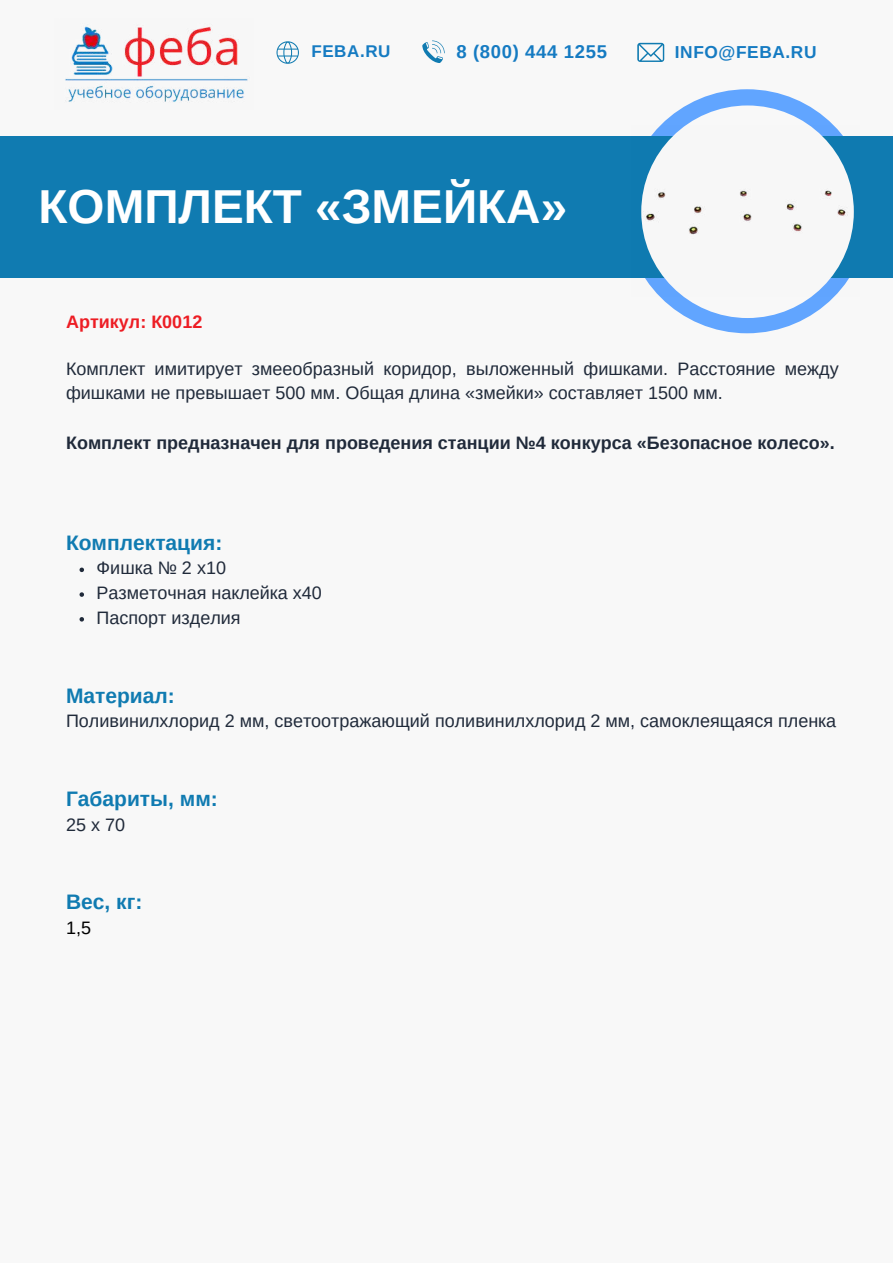
<style>
.page{position:relative;width:893px;height:1264px;background:#fff}
.page>*{position:absolute;margin:0;border:0;box-sizing:border-box;transform-origin:0 0}
.t1{font:700 47.55px "Arimo";color:#fff}
.t2{font:700 21px "Arimo";color:#107bb1}
.t3{font:700 18.45px "Arimo";letter-spacing:.035em;color:#157bc2}
.t4{font:18px/24.8px "Arimo";color:#202a3a}
.t5{font:700 18px "Arimo";color:#202a3a}
.t6{font:700 18px "Arimo";color:#ed1d24}
.t7{font:18px "Arimo";color:#000}
.t8{font:700 17.25px "Arimo";letter-spacing:.035em;color:#157bc2}
.t9{font:700 16.95px "Arimo";letter-spacing:.035em;color:#157bc2}
</style>
<div class="page">
<div style="left:0;top:0;width:892px;height:1262px;background:#f8f8f8"></div>
<div style="left:625px;top:89px;width:244px;height:244px;background:#61a5ff;border-radius:50%"></div>
<div style="left:0;top:136px;width:892px;height:142px;background:#107bb1"></div>
<div style="left:641px;top:105px;width:212px;height:213px;background:#f8f8f8;border-radius:50%"></div>
<img style="left:65px;top:26px;width:183px;height:76px">
<svg style="left:422px;top:41px;width:22px;height:22px"></svg>
<svg style="left:637px;top:43px;width:27px;height:19px"></svg>
<svg style="left:276px;top:41px;width:23px;height:23px"></svg>
<img style="left:641px;top:126px;width:213px;height:170px">
<svg style="left:79px;top:567px;width:5px;height:5px"></svg>
<svg style="left:79px;top:592px;width:5px;height:5px"></svg>
<svg style="left:79px;top:617px;width:5px;height:4px"></svg>
<p class="t9" style="left:311px;top:39px;width:81px">FEBA.RU</p>
<p class="t3" style="left:456px;top:39px;width:152px">8 (800) 444 1255</p>
<p class="t8" style="left:674px;top:40px;width:143px">INFO@FEBA.RU</p>
<h1 class="t1" style="left:39px;top:173px;width:530px">КОМПЛЕКТ «ЗМЕЙКА»</h1>
<p class="t6" style="left:66px;top:309px;width:138px">Артикул: К0012</p>
<p class="t4" style="left:66px;top:356px;width:774px">Комплект имитирует змееобразный коридор, выложенный фишками. Расстояние между фишками не превышает 500 мм. Общая длина «змейки» составляет 1500 мм.</p>
<p class="t5" style="left:66px;top:430px;width:770px">Комплект предназначен для проведения станции №4 конкурса «Безопасное колесо».</p>
<p class="t2" style="left:66px;top:528px;width:158px">Комплектация:</p>
<p class="t4" style="left:97px;top:556px;width:227px">Фишка № 2 х10<br>Разметочная наклейка х40<br>Паспорт изделия</p>
<p class="t2" style="left:66px;top:681px;width:110px">Материал:</p>
<p class="t4" style="left:66px;top:708px;width:771px">Поливинилхлорид 2 мм, светоотражающий поливинилхлорид 2 мм, самоклеящаяся пленка</p>
<p class="t2" style="left:66px;top:784px;width:153px">Габариты, мм:</p>
<p class="t4" style="left:66px;top:812px;width:60px">25 х 70</p>
<p class="t2" style="left:66px;top:887px;width:78px">Вес, кг:</p>
<p class="t7" style="left:66px;top:916px;width:26px">1,5</p>
</div>
